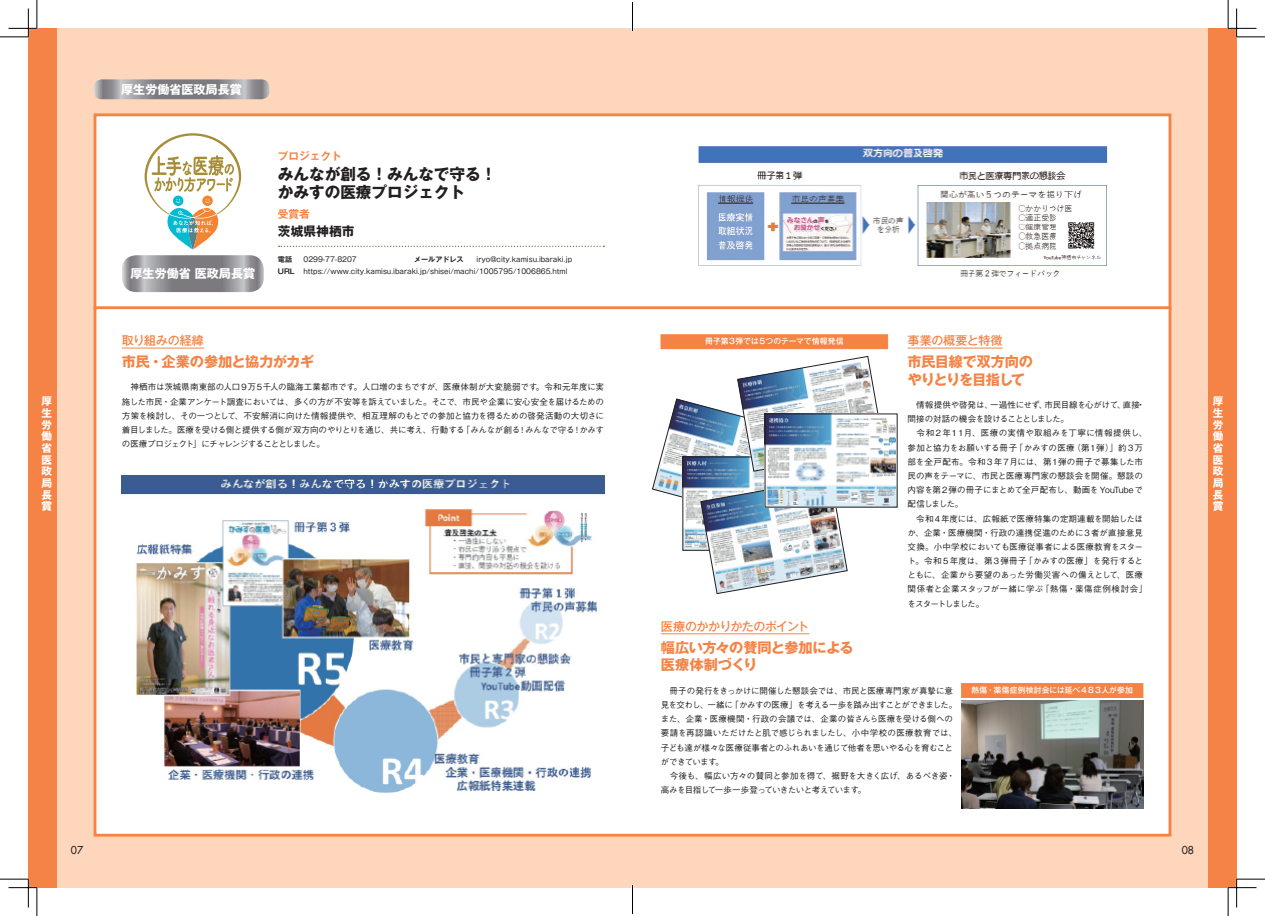
<style>
.page{position:relative;width:1265px;height:916px;background:#fff}
.page>*{position:absolute;margin:0;border:0;box-sizing:border-box;transform-origin:0 0}
.t1{font:700 15.6px/17.7px "Gothic MB101 Pr 6";color:#231f20}
.t2{font:700 14.2px/17.7px "Gothic MB101 Pr 6";letter-spacing:-.035em;color:#f58345}
.t3{font:700 12.8px "Gothic MB101 Pr 6";color:#231f20}
.t4{font:500 12px "Gothic MB101 Pr 6";letter-spacing:-.04em;color:#f58345}
.t5{font:700 12px "Gothic MB101 Pr 6";color:#fff}
.t6{font:500 12px "Gothic MB101 Pr 6";letter-spacing:-.015em;color:#f58345}
.t7{font:700 10.6px/11.7px "Gothic MB101 Pr 6";color:#fff;text-align:justify}
.t8{font:700 10.6px "Gothic MB101 Pr 6 De";color:#f58345}
.t9{font:10.6px "Futura";color:#231f20}
.t10{font:500 8.5px/14.2px "Gothic BBB Pro";letter-spacing:-.025em;color:#231f20}
.t11{font:500 7.8px "Gothic MB101 Pr 6";letter-spacing:-.005em;color:#fff}
.t12{font:7.1px/12px "Gothic MB101 Pr 6";color:#231f20}
.t13{font:700 7.1px "Gothic MB101 Pr 6 De";color:#231f20}
.s1{font-family:"Gothic MB101 Pr 6 De";font-weight:700}
</style>
<div class="page">
<div style="left:28px;top:28px;width:1208px;height:859px;background:#fdd6bc"></div>
<div style="left:28px;top:28px;width:29px;height:859px;background:#f58345"></div>
<div style="left:1208px;top:28px;width:28px;height:859px;background:#f58345"></div>
<div style="left:94px;top:113px;width:1077px;height:723px;background:#fff;border:3px solid #f58345"></div>
<hr style="left:94px;top:306px;width:1077px;height:3px;background:#f58345">
<img style="left:698px;top:146px;width:409px;height:131px">
<img style="left:961px;top:700px;width:181px;height:108px">
<svg style="left:279px;top:246px;width:325px;height:1px"></svg>
<hr style="left:122px;top:348px;width:82px;height:1px;background:#f58345">
<hr style="left:907px;top:348px;width:95px;height:1px;background:#f58345">
<hr style="left:660px;top:633px;width:149px;height:1px;background:#f58345">
<img style="left:122px;top:475px;width:482px;height:318px">
<svg style="left:94px;top:79px;width:175px;height:20px;background:#949295"></svg>
<svg style="left:145px;top:133px;width:96px;height:116px"></svg>
<svg style="left:122px;top:255px;width:142px;height:37px;background:#959498"></svg>
<div style="left:961px;top:683px;width:181px;height:14px;background:#f58345"></div>
<div style="left:660px;top:334px;width:227px;height:15px;background:#f58345;border:1px solid #f58345"></div>
<img style="left:652px;top:356px;width:232px;height:238px">
<img style="left:766px;top:416px;width:129px;height:89px">
<svg style="left:0;top:0;width:38px;height:38px"></svg>
<svg style="left:0;top:878px;width:38px;height:38px"></svg>
<svg style="left:1227px;top:0;width:37px;height:38px"></svg>
<svg style="left:1227px;top:878px;width:37px;height:38px"></svg>
<hr style="left:631px;top:10px;width:2px;height:21px;background:#fff">
<hr style="left:631px;top:885px;width:2px;height:21px;background:#fff">
<svg style="left:632px;top:3px;width:1px;height:28px"></svg>
<svg style="left:632px;top:885px;width:1px;height:28px"></svg>
<h3 class="t5" style="left:121px;top:79px;width:122px">厚生労働省医政局長賞</h3>
<h3 class="t5" style="left:131px;top:264px;width:126px">厚生労働省 医政局長賞</h3>
<p class="t8" style="left:278px;top:147px;width:65px">プロジェクト</p>
<h1 class="t1" style="left:278px;top:165px;width:220px">みんなが創る！みんなで守る！かみすの医療プロジェクト</h1>
<p class="t8" style="left:278px;top:205px;width:33px">受賞者</p>
<h3 class="t3" style="left:278px;top:220px;width:78px">茨城県神栖市</h3>
<p class="t13" style="left:278px;top:253px;width:16px">電話</p>
<p class="t12" style="left:303px;top:253px;width:55px">0299-77-8207</p>
<p class="t13" style="left:414px;top:253px;width:51px">メールアドレス</p>
<p class="t12" style="left:278px;top:253px;width:296px;text-indent:198px">iryo@city.kamisu.ibaraki.jp<br><span class="s1">URL</span> https://www.city.kamisu.ibaraki.jp/shisei/machi/1005795/1006865.html</p>
<h3 class="t4" style="left:122px;top:331px;width:84px">取り組みの経緯</h3>
<h2 class="t2" style="left:122px;top:352px;width:193px">市民・企業の参加と協力がカギ</h2>
<h3 class="t6" style="left:907px;top:331px;width:96px">事業の概要と特徴</h3>
<h2 class="t2" style="left:907px;top:352px;width:127px">市民目線で双方向のやりとりを目指して</h2>
<p class="t11" style="left:705px;top:335px;width:140px">冊子第３弾では５つのテーマで情報発信</p>
<p class="t10" style="left:122px;top:379px;width:483px;text-align:justify">　神栖市は茨城県南東部の人口９万５千人の臨海工業都市です。人口増のまちですが、医療体制が大変脆弱です。令和元年度に実施した市民・企業アンケート調査においては、多くの方が不安等を訴えていました。そこで、市民や企業に安心安全を届けるための方策を検討し、その一つとして、不安解消に向けた情報提供や、相互理解のもとでの参加と協力を得るための啓発活動の大切さに着目しました。医療を受ける側と提供する側が双方向のやりとりを通じ、共に考え、行動する「みんなが創る！みんなで守る！かみすの医療プロジェクト」にチャレンジすることとしました。</p>
<p class="t7" style="left:41px;top:395px;width:12px">厚生労働省医政局長賞</p>
<p class="t7" style="left:1212px;top:395px;width:12px">厚生労働省医政局長賞</p>
<p class="t10" style="left:907px;top:397px;width:241px">　情報提供や啓発は、一過性にせず、市民目線を心がけて、直接・間接の対話の機会を設けることとしました。<br>　令和２年１１月、医療の実情や取組みを丁寧に情報提供し、参加と協力をお願いする冊子「かみすの医療（第１弾）」約３万部を全戸配布。令和３年７月には、第１弾の冊子で募集した市民の声をテーマに、市民と医療専門家の懇談会を開催。懇談の内容を第２弾の冊子にまとめて全戸配布し、動画を YouTubeで配信しました。<br>　令和４年度には、広報紙で医療特集の定期連載を開始したほか、企業・医療機関・行政の連携促進のために３者が直接意見交換。小中学校においても医療従事者による医療教育をスタート。令和５年度は、第３弾冊子「かみすの医療」を発行するとともに、企業から要望のあった労働災害への備えとして、医療関係者と企業スタッフが一緒に学ぶ「熱傷・薬傷症例検討会」をスタートしました。</p>
<h3 class="t4" style="left:660px;top:616px;width:150px">医療のかかりかたのポイント</h3>
<h2 class="t2" style="left:660px;top:638px;width:194px">幅広い方々の賛同と参加による医療体制づくり</h2>
<p class="t10" style="left:660px;top:682px;width:298px">　冊子の発行をきっかけに開催した懇談会では、市民と医療専門家が真摯に意見を交わし、一緒に「かみすの医療」を考える一歩を踏み出すことができました。また、企業・医療機関・行政の会議では、企業の皆さんら医療を受ける側への要請を再認識いただけたと肌で感じられましたし、小中学校の医療教育では、子ども達が様々な医療従事者とのふれあいを通じて他者を思いやる心を育むことができています。<br>　今後も、幅広い方々の賛同と参加を得て、裾野を大きく広げ、あるべき姿・高みを目指して一歩一歩登っていきたいと考えています。</p>
<p class="t11" style="left:971px;top:683px;width:163px">熱傷・薬傷症例検討会には延べ４８３人が参加</p>
<p class="t9" style="left:71px;top:843px;width:14px">07</p>
<p class="t9" style="left:1181px;top:843px;width:14px">08</p>
</div>
